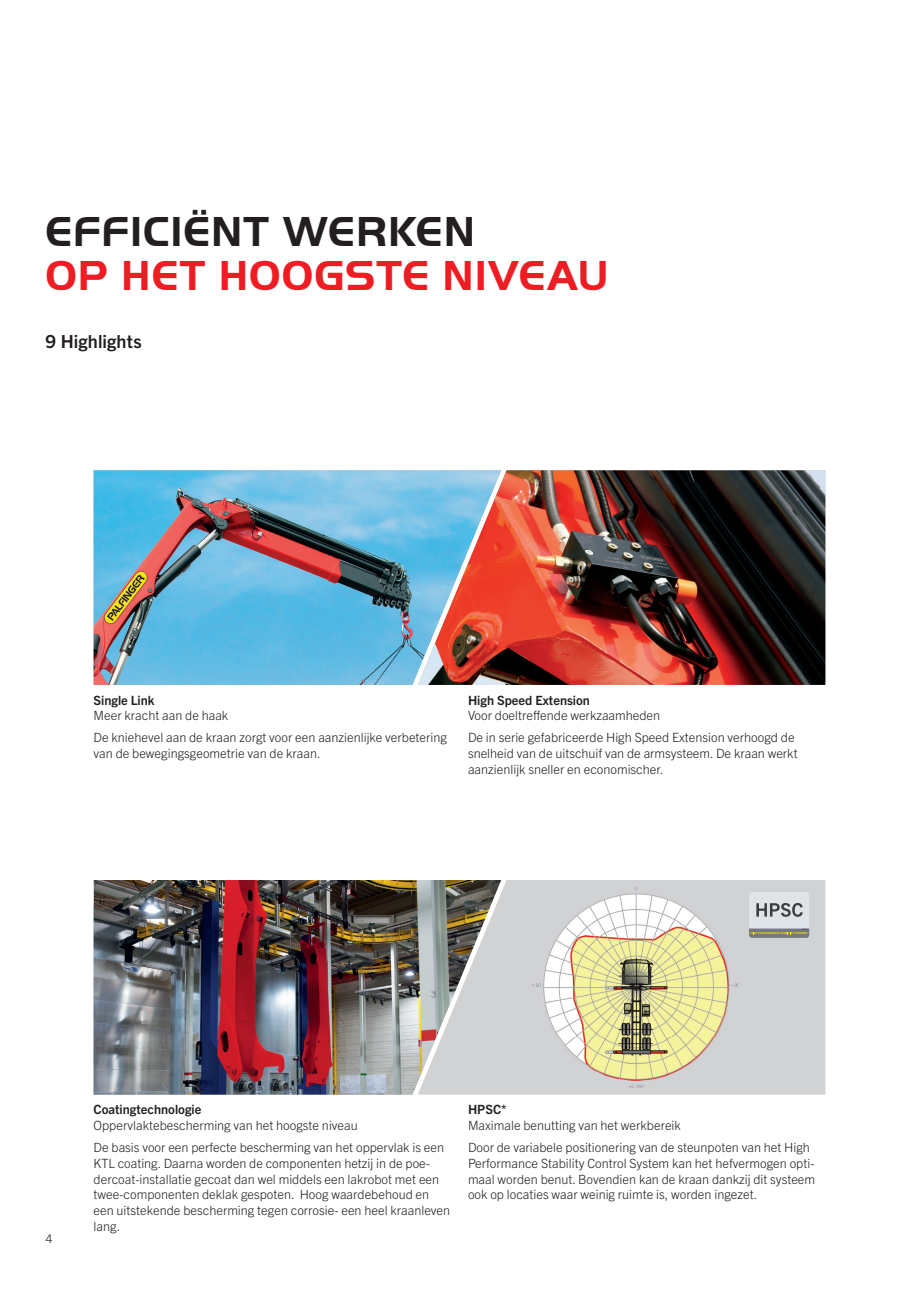
<style>
.page{position:relative;width:919px;height:1289px;background:#fff}
.page>*{position:absolute;margin:0;border:0;box-sizing:border-box;transform-origin:0 0}
.t1{font:700 43.5px "Palfinger Handel Gothic";letter-spacing:.02em;color:#ee1d23}
.t2{font:700 43.5px "Palfinger Handel Gothic";letter-spacing:.02em;color:#231f20}
.t3{font:700 18px "Trade Gothic Next LT Pro";letter-spacing:.01em;color:#231f20}
.t4{font:300 12.75px/15.8px "Trade Gothic Next LT Pro";color:#231f20}
.t5{font:700 12.75px "Trade Gothic Next LT Pro";color:#231f20}
.t6{font:300 12px "Trade Gothic Next LT Pro";color:#231f20}
</style>
<div class="page">
<img style="left:94px;top:470px;width:324px;height:215px">
<img style="left:418px;top:470px;width:407px;height:215px">
<div style="left:501px;top:880px;width:324px;height:214px;background:#d1d2d4"></div>
<img style="left:532px;top:887px;width:206px;height:200px">
<div style="left:749px;top:892px;width:60px;height:45px;background:#dee4e8;border-radius:3px"></div>
<svg style="left:756px;top:903px;width:46px;height:13px"></svg>
<svg style="left:749px;top:928px;width:60px;height:9px"></svg>
<img style="left:94px;top:880px;width:407px;height:214px">
<h1 class="t2" style="left:45px;top:207px;width:431px">EFFICIËNT WERKEN</h1>
<h1 class="t1" style="left:45px;top:250px;width:564px">OP HET HOOGSTE NIVEAU</h1>
<h2 class="t3" style="left:45px;top:329px;width:97px">9 Highlights</h2>
<p class="t5" style="left:94px;top:691px;width:62px">Single Link</p>
<p class="t4" style="left:94px;top:703px;width:355px;line-height:22.2px">Meer kracht aan de haak<br>De kniehevel aan de kraan zorgt voor een aanzienlijke verbetering</p>
<p class="t4" style="left:94px;top:744px;width:228px">van de bewegingsgeometrie van de kraan.</p>
<p class="t5" style="left:468px;top:691px;width:123px">High Speed Extension</p>
<p class="t4" style="left:468px;top:703px;width:328px;line-height:22.2px">Voor doeltreffende werkzaamheden<br>De in serie gefabriceerde High Speed Extension verhoogd de</p>
<p class="t4" style="left:468px;top:744px;width:331px">snelheid van de uitschuif van de armsysteem. De kraan werkt aanzienlijk sneller en economischer.</p>
<p class="t6" style="left:45px;top:1230px;width:8px">4</p>
<p class="t5" style="left:94px;top:1100px;width:109px">Coatingtechnologie</p>
<p class="t4" style="left:94px;top:1113px;width:352px;line-height:22.2px">Oppervlaktebescherming van het hoogste niveau<br>De basis voor een perfecte bescherming van het oppervlak is een</p>
<p class="t4" style="left:94px;top:1154px;width:358px">KTL coating. Daarna worden de componenten hetzij in de poe&shy;dercoat-installatie gecoat dan wel middels een lakrobot met een twee-componenten deklak gespoten. Hoog waardebehoud en een uitstekende bescherming tegen corrosie- een heel kraanleven lang.</p>
<p class="t5" style="left:468px;top:1100px;width:40px">HPSC*</p>
<p class="t4" style="left:468px;top:1113px;width:343px;line-height:22.2px">Maximale benutting van het werkbereik<br>Door de variabele positionering van de steunpoten van het High</p>
<p class="t4" style="left:468px;top:1154px;width:349px;text-align:justify">Performance Stability Control System kan het hefvermogen opti&shy;maal worden benut. Bovendien kan de kraan dankzij dit systeem ook op locaties waar weinig ruimte is, worden ingezet.</p>
</div>
